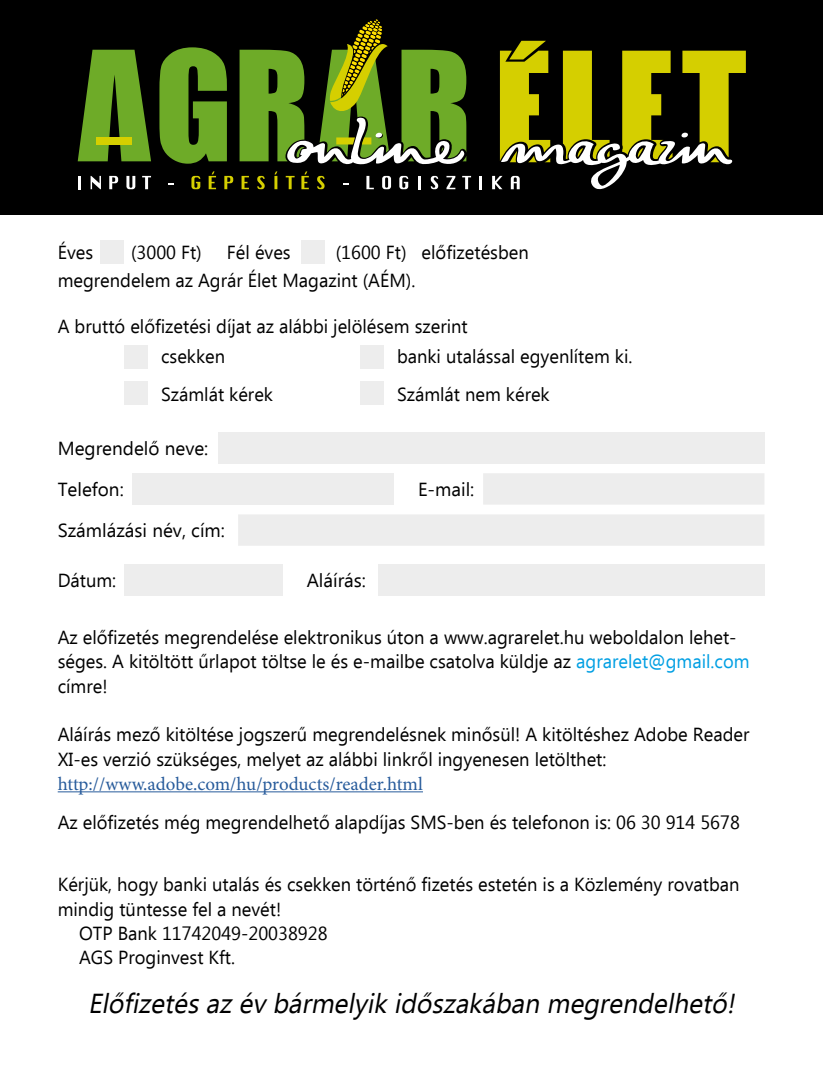
<style>
.page{position:relative;width:823px;height:1085px;background:#fff}
.page>*{position:absolute;margin:0;border:0;box-sizing:border-box;transform-origin:0 0}
.t1{font:italic 27.25px "Ebrima";color:#000}
.t2{font:19px/24.2px "Ebrima";color:#000}
.t3{font:19px "Minion Pro";color:#275b9b}
.s1{color:#009fe3}
</style>
<div class="page">
<div style="left:0;top:0;width:822px;height:214px;background:#000"></div>
<svg style="left:78px;top:50px;width:73px;height:111px"></svg>
<svg style="left:159px;top:47px;width:68px;height:117px"></svg>
<svg style="left:78px;top:176px;width:3px;height:13px"></svg>
<svg style="left:90px;top:176px;width:11px;height:13px"></svg>
<svg style="left:109px;top:176px;width:9px;height:13px"></svg>
<svg style="left:126px;top:176px;width:9px;height:13px"></svg>
<svg style="left:142px;top:176px;width:9px;height:13px"></svg>
<svg style="left:191px;top:176px;width:9px;height:13px"></svg>
<svg style="left:208px;top:171px;width:8px;height:18px"></svg>
<svg style="left:224px;top:176px;width:9px;height:13px"></svg>
<svg style="left:241px;top:176px;width:8px;height:13px"></svg>
<svg style="left:257px;top:176px;width:7px;height:13px"></svg>
<svg style="left:274px;top:171px;width:3px;height:18px"></svg>
<svg style="left:285px;top:176px;width:9px;height:13px"></svg>
<svg style="left:301px;top:171px;width:7px;height:18px"></svg>
<svg style="left:317px;top:176px;width:7px;height:13px"></svg>
<svg style="left:366px;top:176px;width:7px;height:13px"></svg>
<svg style="left:382px;top:176px;width:9px;height:13px"></svg>
<svg style="left:399px;top:176px;width:9px;height:13px"></svg>
<svg style="left:418px;top:176px;width:2px;height:13px"></svg>
<svg style="left:430px;top:176px;width:8px;height:13px"></svg>
<svg style="left:446px;top:176px;width:9px;height:13px"></svg>
<svg style="left:462px;top:176px;width:9px;height:13px"></svg>
<svg style="left:479px;top:176px;width:3px;height:13px"></svg>
<svg style="left:492px;top:41px;width:253px;height:148px"></svg>
<div style="left:97px;top:137px;width:35px;height:7px;background:#d5cf00"></div>
<svg style="left:239px;top:19px;width:227px;height:146px"></svg>
<hr style="left:58px;top:791px;width:365px;height:1px;background:#275b9b">
<svg style="left:238px;top:473px;width:526px;height:72px;fill:#ededed"></svg>
<div style="left:377px;top:564px;width:387px;height:32px;background:#ededed"></div>
<div style="left:124px;top:345px;width:24px;height:24px;background:#ededed"></div>
<div style="left:100px;top:240px;width:24px;height:23px;background:#ededed"></div>
<div style="left:301px;top:240px;width:24px;height:23px;background:#ededed"></div>
<div style="left:360px;top:345px;width:23px;height:24px;background:#ededed"></div>
<div style="left:124px;top:381px;width:24px;height:23px;background:#ededed"></div>
<div style="left:360px;top:381px;width:23px;height:23px;background:#ededed"></div>
<div style="left:132px;top:473px;width:261px;height:32px;background:#ededed"></div>
<div style="left:124px;top:564px;width:158px;height:31px;background:#ededed"></div>
<div style="left:218px;top:432px;width:546px;height:31px;background:#ededed"></div>
<p class="t2" style="left:58px;top:241px;width:37px">Éves</p>
<p class="t2" style="left:131px;top:241px;width:72px">(3000 Ft)</p>
<p class="t2" style="left:227px;top:241px;width:65px">Fél éves</p>
<p class="t2" style="left:58px;top:239px;width:472px;line-height:28px;text-indent:278px">(1600 Ft) előfizetésben megrendelem az Agrár Élet Magazint (AÉM).</p>
<p class="t2" style="left:161px;top:312px;width:308px;line-height:30.8px;text-indent:-103px">A bruttó előfizetési díjat az alábbi jelölésem szerint csekken</p>
<p class="t2" style="left:397px;top:346px;width:237px">banki utalással egyenlítem ki.</p>
<p class="t2" style="left:161px;top:383px;width:113px">Számlát kérek</p>
<p class="t2" style="left:397px;top:383px;width:154px">Számlát nem kérek</p>
<p class="t2" style="left:58px;top:428px;width:152px;line-height:41px">Megrendelő neve:<br>Telefon:</p>
<p class="t2" style="left:418px;top:478px;width:58px">E-mail:</p>
<p class="t2" style="left:58px;top:519px;width:169px">Számlázási név, cím:</p>
<p class="t2" style="left:58px;top:569px;width:60px">Dátum:</p>
<p class="t2" style="left:306px;top:569px;width:61px">Aláírás:</p>
<p class="t2" style="left:58px;top:626px;width:693px">Az előfizetés megrendelése elektronikus úton a www.agrarelet.hu weboldalon lehet&shy;séges. A kitöltött űrlapot töltse le és e-mailbe csatolva küldje az <span class="s1">agrarelet@gmail.com </span>címre!</p>
<p class="t2" style="left:58px;top:723px;width:693px">Aláírás mező kitöltése jogszerű megrendelésnek minősül! A kitöltéshez Adobe Reader<br>XI-es verzió szükséges, melyet az alábbi linkről ingyenesen letölthet:</p>
<p class="t3" style="left:58px;top:772px;width:366px">http://www.adobe.com/hu/products/reader.html</p>
<p class="t2" style="left:58px;top:810px;width:683px">Az előfizetés még megrendelhető alapdíjas SMS-ben és telefonon is: 06 30 914 5678</p>
<p class="t2" style="left:58px;top:873px;width:683px">Kérjük, hogy banki utalás és csekken történő fizetés estetén is a Közlemény rovatban</p>
<p class="t2" style="left:58px;top:898px;width:225px">mindig tüntesse fel a nevét!</p>
<p class="t2" style="left:79px;top:922px;width:250px">OTP Bank 11742049-20038928</p>
<p class="t2" style="left:79px;top:946px;width:157px">AGS Proginvest Kft.</p>
<h1 class="t1" style="left:88px;top:984px;width:654px">Előfizetésazévbármelyikidőszakában megrendelhető!</h1>
</div>
